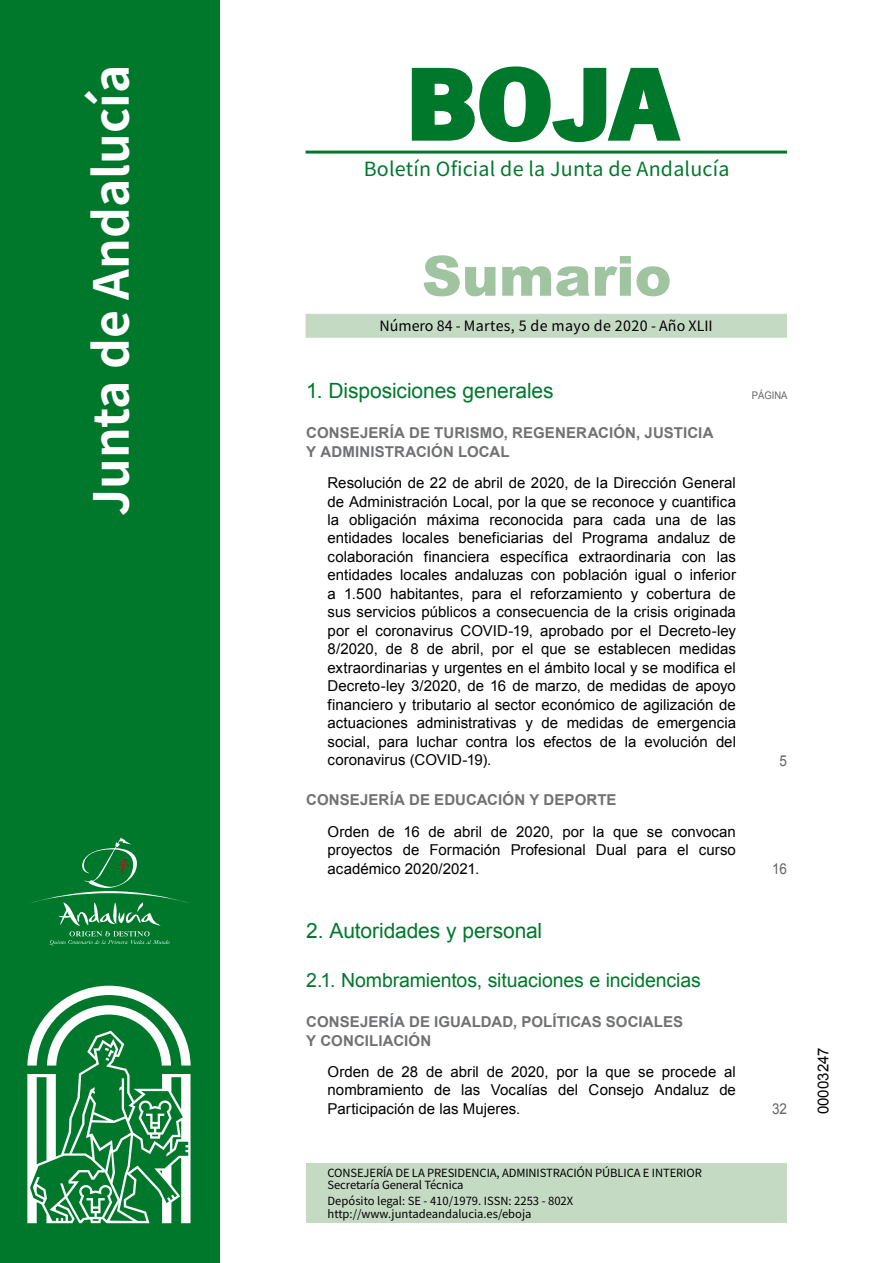
<style>
.page{position:relative;width:893px;height:1263px;background:#fff}
.page>*{position:absolute;margin:0;border:0;box-sizing:border-box;transform-origin:0 0}
.t1{font:700 105px "News Got T";color:#00782c;scale:1.14 1}
.t2{font:900 55.5px "Arial";color:#a0c4a0}
.t3{font:700 48px "Noto Sans HK";color:#fff}
.t4{font:21px "Arial";letter-spacing:-.005em;color:#00782c}
.t5{font:19.5px "Arial";letter-spacing:-.01em;color:#00782c}
.t6{font:19.5px "Noto Sans HK";letter-spacing:.01em;color:#00782c}
.t7{font:15px/18.5px "Arial";color:#000;text-align:justify}
.t8{font:700 15px/18.5px "Arial";letter-spacing:.01em;color:#707173}
.t9{font:15px "Arial";color:#646567;scale:.9 1}
.t10{font:14.25px "Noto Sans HK";letter-spacing:.015em;color:#000}
.t11{font:11.25px/12px "Noto Sans HK";letter-spacing:-.01em;color:#000}
.t12{font:10.5px "Arial";color:#646567;scale:.9 1}
</style>
<div class="page">
<hr style="left:305px;top:151px;width:482px;height:3px;background:#00782c">
<div style="left:305px;top:314px;width:482px;height:24px;background:#c5dac3"></div>
<div style="left:0;top:0;width:219px;height:1263px;background:#00782c"></div>
<svg style="left:411px;top:66px;width:270px;height:77px"></svg>
<svg style="left:31px;top:837px;width:158px;height:108px"></svg>
<div style="left:306px;top:1164px;width:481px;height:59px;background:#c5dac3"></div>
<svg style="left:27px;top:986px;width:164px;height:237px"></svg>
<h3 class="t3" style="left:84px;top:516px;width:453px;rotate:-90deg">Junta de Andalucía</h3>
<h1 class="t1" style="left:405px;top:42px;width:240px">BOJA</h1>
<h3 class="t6" style="left:364px;top:158px;width:367px">Boletín Oficial de la Junta de Andalucía</h3>
<h2 class="t2" style="left:422px;top:236px;width:251px">Sumario</h2>
<p class="t10" style="left:379px;top:318px;width:335px">Número 84 - Martes, 5 de mayo de 2020 - Año XLII</p>
<h3 class="t4" style="left:306px;top:377px;width:249px">1. Disposiciones generales</h3>
<p class="t12" style="left:751px;top:388px;width:41px">PÁGINA</p>
<p class="t8" style="left:306px;top:424px;width:409px">CONSEJERÍA DE TURISMO, REGENERACIÓN, JUSTICIA<br>Y ADMINISTRACIÓN LOCAL</p>
<p class="t7" style="left:327px;top:474px;width:410px">Resolución de 22 de abril de 2020, de la Dirección General de Administración Local, por la que se reconoce y cuantifica la obligación máxima reconocida para cada una de las entidades locales beneficiarias del Programa andaluz de colaboración financiera específica extraordinaria con las entidades locales andaluzas con población igual o inferior a 1.500 habitantes, para el reforzamiento y cobertura de sus servicios públicos a consecuencia de la crisis originada por el coronavirus COVID-19, aprobado por el Decreto-ley 8/2020, de 8 de abril, por el que se establecen medidas extraordinarias y urgentes en el ámbito local y se modifica el Decreto-ley 3/2020, de 16 de marzo, de medidas de apoyo financiero y tributario al sector económico de agilización de actuaciones administrativas y de medidas de emergencia social, para luchar contra los efectos de la evolución del coronavirus (COVID-19).</p>
<p class="t9" style="left:779px;top:751px;width:10px">5</p>
<p class="t8" style="left:306px;top:791px;width:312px">CONSEJERÍA DE EDUCACIÓN Y DEPORTE</p>
<p class="t7" style="left:327px;top:822px;width:410px">Orden de 16 de abril de 2020, por la que se convocan proyectos de Formación Profesional Dual para el curso académico 2020/2021.</p>
<h3 class="t4" style="left:306px;top:917px;width:237px">2. Autoridades y personal</h3>
<h3 class="t5" style="left:306px;top:968px;width:396px">2.1. Nombramientos, situaciones e incidencias</h3>
<p class="t8" style="left:306px;top:1013px;width:378px">CONSEJERÍA DE IGUALDAD, POLÍTICAS SOCIALES<br>Y CONCILIACIÓN</p>
<p class="t7" style="left:327px;top:1062px;width:410px">Orden de 28 de abril de 2020, por la que se procede al nombramiento de las Vocalías del Consejo Andaluz de Participación de las Mujeres.</p>
<p class="t11" style="left:327px;top:1167px;width:376px">CONSEJERÍA DE LA PRESIDENCIA, ADMINISTRACIÓN PÚBLICA E INTERIOR<br>Secretaría General Técnica</p>
<p class="t11" style="left:327px;top:1194px;width:247px;line-height:13.5px">Depósito legal: SE - 410/1979. ISSN: 2253 - 802X http://www.juntadeandalucia.es/eboja</p>
<p class="t9" style="left:772px;top:859px;width:18px">16</p>
<p class="t9" style="left:772px;top:1099px;width:18px">32</p>
<p class="t7" style="left:814px;top:1114px;width:68px;rotate:-90deg">00003247</p>
</div>
